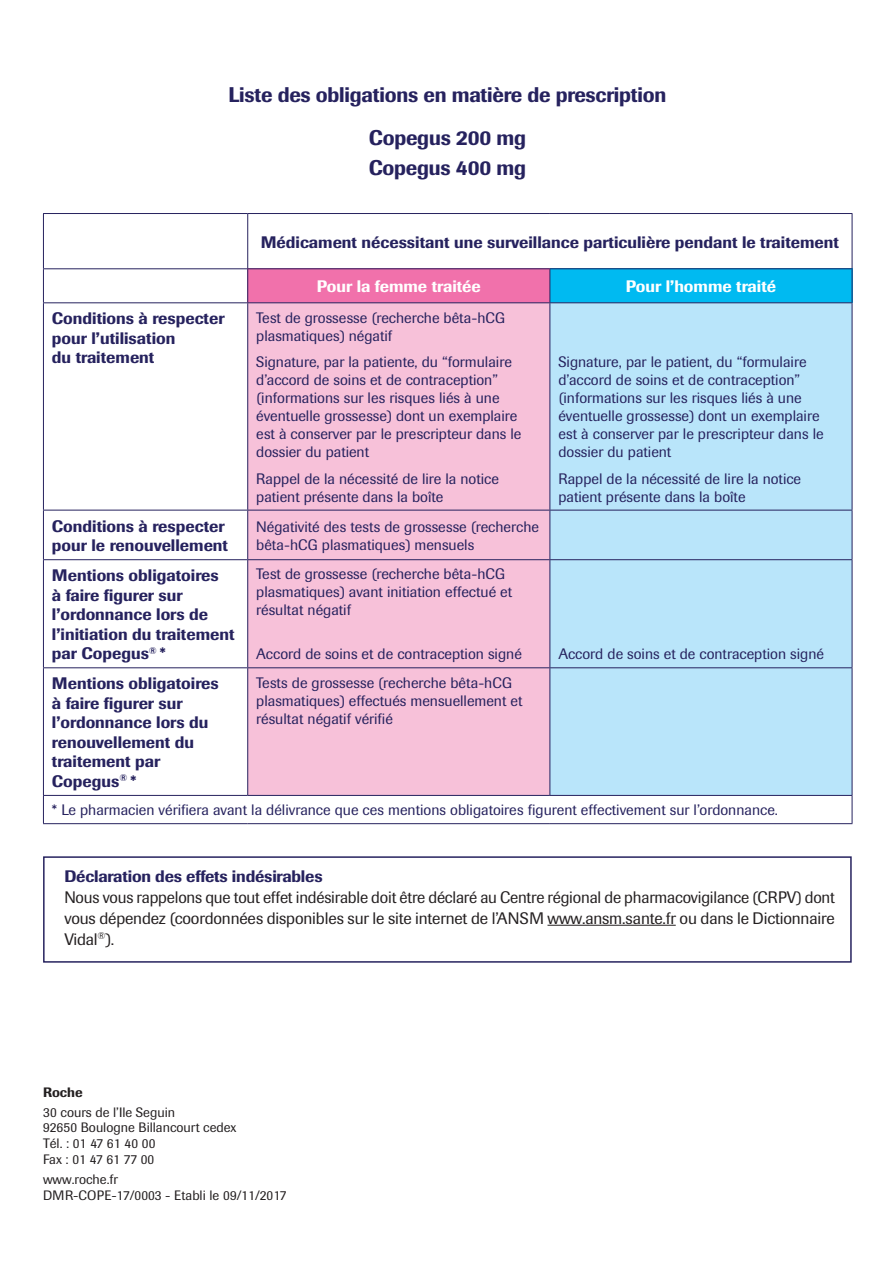
<style>
.page{position:relative;width:894px;height:1263px;background:#fff}
.page>*{position:absolute;margin:0;border:0;box-sizing:border-box;transform-origin:0 0}
.t1{font:500 21px/42.8px "Imago";letter-spacing:-.01em;color:#26225e;text-align:center}
.t2{font:500 16.5px/19.5px "Imago";color:#26225e}
.t3{font:16.5px/21px "Imago";letter-spacing:-.01em;color:#231f20;text-align:justify}
.t4{font:500 16.5px "Imago";color:#fff}
.t5{font:15px/18px "Imago";color:#26225e}
.t6{font:13.5px/15.8px "Imago";color:#231f20}
.t7{font:500 13.5px "Imago";color:#231f20}
</style>
<div class="page">
<div style="left:43px;top:856px;width:808px;height:107px;background:#fff;border:2px solid #26225e"></div>
<hr style="left:547px;top:925px;width:128px;height:1px;background:#231f20">
<div style="left:248px;top:269px;width:301px;height:34px;background:#f171ab"></div>
<div style="left:549px;top:269px;width:302px;height:34px;background:#00baf1"></div>
<div style="left:248px;top:303px;width:301px;height:492px;background:#f7c1d9"></div>
<div style="left:550px;top:303px;width:301px;height:492px;background:#b9e5fa"></div>
<hr style="left:43px;top:213px;width:205px;height:1px;background:#26225e">
<hr style="left:43px;top:214px;width:1px;height:54px;background:#26225e">
<hr style="left:248px;top:213px;width:301px;height:1px;background:#26225e">
<hr style="left:247px;top:214px;width:1px;height:54px;background:#26225e">
<hr style="left:549px;top:213px;width:303px;height:1px;background:#26225e">
<hr style="left:851px;top:214px;width:1px;height:54px;background:#26225e">
<hr style="left:43px;top:268px;width:205px;height:1px;background:#26225e">
<hr style="left:43px;top:269px;width:1px;height:33px;background:#26225e">
<hr style="left:248px;top:268px;width:301px;height:1px;background:#26225e">
<hr style="left:247px;top:269px;width:1px;height:33px;background:#26225e">
<hr style="left:549px;top:268px;width:303px;height:1px;background:#26225e">
<hr style="left:549px;top:269px;width:1px;height:33px;background:#26225e">
<hr style="left:851px;top:269px;width:1px;height:33px;background:#26225e">
<hr style="left:43px;top:302px;width:205px;height:1px;background:#26225e">
<hr style="left:43px;top:303px;width:1px;height:207px;background:#26225e">
<hr style="left:248px;top:302px;width:301px;height:1px;background:#26225e">
<hr style="left:247px;top:303px;width:1px;height:207px;background:#26225e">
<hr style="left:549px;top:302px;width:303px;height:1px;background:#26225e">
<hr style="left:549px;top:303px;width:1px;height:207px;background:#26225e">
<hr style="left:851px;top:303px;width:1px;height:207px;background:#26225e">
<hr style="left:43px;top:510px;width:205px;height:1px;background:#26225e">
<hr style="left:43px;top:510px;width:1px;height:49px;background:#26225e">
<hr style="left:248px;top:510px;width:301px;height:1px;background:#26225e">
<hr style="left:247px;top:510px;width:1px;height:49px;background:#26225e">
<hr style="left:549px;top:510px;width:303px;height:1px;background:#26225e">
<hr style="left:549px;top:510px;width:1px;height:49px;background:#26225e">
<hr style="left:851px;top:510px;width:1px;height:49px;background:#26225e">
<hr style="left:43px;top:559px;width:205px;height:1px;background:#26225e">
<hr style="left:43px;top:560px;width:1px;height:107px;background:#26225e">
<hr style="left:248px;top:559px;width:301px;height:1px;background:#26225e">
<hr style="left:247px;top:560px;width:1px;height:107px;background:#26225e">
<hr style="left:549px;top:559px;width:303px;height:1px;background:#26225e">
<hr style="left:549px;top:560px;width:1px;height:107px;background:#26225e">
<hr style="left:851px;top:560px;width:1px;height:107px;background:#26225e">
<hr style="left:43px;top:667px;width:205px;height:1px;background:#26225e">
<hr style="left:43px;top:668px;width:1px;height:127px;background:#26225e">
<hr style="left:248px;top:667px;width:301px;height:1px;background:#26225e">
<hr style="left:247px;top:668px;width:1px;height:127px;background:#26225e">
<hr style="left:549px;top:667px;width:303px;height:1px;background:#26225e">
<hr style="left:549px;top:668px;width:1px;height:127px;background:#26225e">
<hr style="left:851px;top:668px;width:1px;height:127px;background:#26225e">
<hr style="left:43px;top:795px;width:205px;height:1px;background:#26225e">
<svg style="left:43px;top:796px;width:1px;height:27px"></svg>
<hr style="left:248px;top:795px;width:301px;height:1px;background:#26225e">
<hr style="left:549px;top:795px;width:303px;height:1px;background:#26225e">
<svg style="left:851px;top:796px;width:1px;height:27px"></svg>
<hr style="left:43px;top:823px;width:205px;height:1px;background:#26225e">
<hr style="left:248px;top:823px;width:301px;height:1px;background:#26225e">
<hr style="left:549px;top:823px;width:303px;height:1px;background:#26225e">
<h1 class="t1" style="left:228px;top:73px;width:439px">Liste des obligations en matière de prescription<br>Copegus 200 mg</h1>
<h1 class="t1" style="left:368px;top:146px;width:159px">Copegus 400 mg</h1>
<p class="t2" style="left:261px;top:232px;width:579px">Médicament nécessitant une surveillance particulière pendant le traitement</p>
<p class="t4" style="left:316px;top:277px;width:165px">Pour la femme traitée</p>
<p class="t4" style="left:625px;top:277px;width:152px">Pour l’homme traité</p>
<p class="t2" style="left:52px;top:309px;width:174px">Conditions à respecter pour l’utilisation<br>du traitement</p>
<p class="t5" style="left:256px;top:308px;width:250px">Test de grossesse (recherche bêta-hCG plasmatiques) négatif</p>
<p class="t5" style="left:256px;top:353px;width:266px">Signature, par la patiente, du “formulaire d’accord de soins et de contraception” (informations sur les risques liés à une éventuelle grossesse) dont un exemplaire est à conserver par le prescripteur dans le dossier du patient</p>
<p class="t5" style="left:256px;top:469px;width:244px">Rappel de la nécessité de lire la notice patient présente dans la boîte</p>
<p class="t5" style="left:558px;top:353px;width:266px">Signature, par le patient, du “formulaire d’accord de soins et de contraception” (informations sur les risques liés à une éventuelle grossesse) dont un exemplaire est à conserver par le prescripteur dans le dossier du patient</p>
<p class="t5" style="left:558px;top:469px;width:244px">Rappel de la nécessité de lire la notice patient présente dans la boîte</p>
<p class="t2" style="left:52px;top:516px;width:177px">Conditions à respecter pour le renouvellement</p>
<p class="t5" style="left:256px;top:517px;width:284px">Négativité des tests de grossesse (recherche bêta-hCG plasmatiques) mensuels</p>
<p class="t2" style="left:52px;top:566px;width:184px">Mentions obligatoires<br>à faire figurer sur l’ordonnance lors de l’initiation du traitement par Copegus<sup>®</sup> *</p>
<p class="t5" style="left:256px;top:565px;width:257px">Test de grossesse (recherche bêta-hCG plasmatiques) avant initiation effectué et résultat négatif</p>
<p class="t5" style="left:256px;top:645px;width:267px">Accord de soins et de contraception signé</p>
<p class="t5" style="left:558px;top:645px;width:267px">Accord de soins et de contraception signé</p>
<p class="t2" style="left:52px;top:674px;width:168px">Mentions obligatoires à faire figurer sur l’ordonnance lors du renouvellement du traitement par<br>Copegus<sup>®</sup> *</p>
<p class="t5" style="left:256px;top:673px;width:267px">Tests de grossesse (recherche bêta-hCG plasmatiques) effectués mensuellement et résultat négatif vérifié</p>
<p class="t5" style="left:52px;top:801px;width:727px">* Le pharmacien vérifiera avant la délivrance que ces mentions obligatoires figurent effectivement sur l’ordonnance.</p>
<p class="t2" style="left:64px;top:866px;width:260px">Déclaration des effets indésirables</p>
<p class="t3" style="left:64px;top:886px;width:771px">Nous vous rappelons que tout effet indésirable doit être déclaré au Centre régional de pharmacovigilance (CRPV) dont vous dépendez (coordonnées disponibles sur le site internet de l’ANSM www.ansm.sante.fr ou dans le Dictionnaire Vidal<sup>®</sup>).</p>
<p class="t7" style="left:43px;top:1084px;width:41px">Roche</p>
<p class="t6" style="left:43px;top:1104px;width:195px">30 cours de l’Ile Seguin<br>92650 Boulogne Billancourt cedex<br>Tél. : 01 47 61 40 00<br>Fax : 01 47 61 77 00</p>
<p class="t6" style="left:43px;top:1171px;width:245px">www.roche.fr<br>DMR-COPE-17/0003 - Etabli le 09/11/2017</p>
</div>
